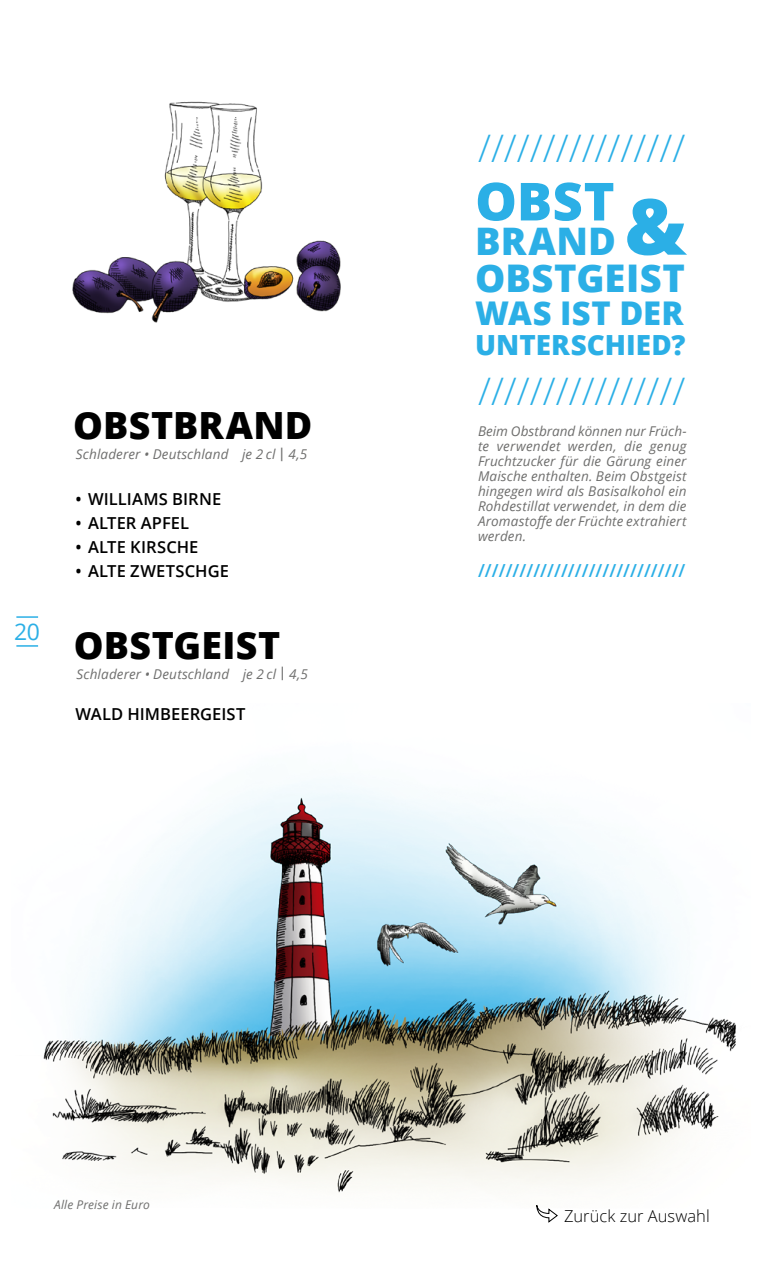
<style>
.page{position:relative;width:762px;height:1263px;background:#fff}
.page>*{position:absolute;margin:0;border:0;box-sizing:border-box;transform-origin:0 0}
.t1{font:800 77.7px "Open Sans";color:#2bafe6}
.t2{font:800 52.5px "Open Sans";color:#2bafe6}
.t3{font:800 38.1px "Open Sans";letter-spacing:.01em;color:#2bafe6}
.t4{font:300 37.95px "Open Sans";color:#2bafe6}
.t5{font:800 37.95px "Open Sans";letter-spacing:.005em;color:#2bafe6}
.t6{font:800 37.5px "Open Sans";letter-spacing:.01em;color:#000}
.t7{font:800 32.7px "Open Sans";letter-spacing:.01em;color:#2bafe6}
.t8{font:800 27.75px "Open Sans";color:#2bafe6}
.t9{font:22.95px "Open Sans";color:#2bafe6}
.t10{font:600 18px "Open Sans";color:#2bafe6}
.t11{font:600 16.5px "Open Sans";letter-spacing:.005em;color:#000}
.t12{font:300 16.5px "Open Sans";color:#000}
.t13{font:italic 13.5px/15px "Open Sans";letter-spacing:.01em;color:#6f6f6e;text-align:justify}
.t14{font:italic 12px "Open Sans";letter-spacing:.01em;color:#6f6f6e}
.s1{font-weight:600;font-style:normal}
</style>
<div class="page">
<svg style="left:536px;top:1209px;width:22px;height:14px"></svg>
<img style="left:72px;top:101px;width:269px;height:222px">
<img style="left:43px;top:781px;width:693px;height:428px">
<hr style="left:16px;top:645px;width:22px;height:2px;background:#2bafe6">
<hr style="left:16px;top:616px;width:22px;height:2px;background:#2bafe6">
<h3 class="t9" style="left:14px;top:616px;width:27px">20</h3>
<h3 class="t6" style="left:73px;top:397px;width:240px">OBSTBRAND</h3>
<p class="t13" style="left:76px;top:447px;width:233px">Schladerer • Deutschland je 2 cl <span class="s1">|</span> 4,5</p>
<p class="t11" style="left:75px;top:487px;width:147px">• WILLIAMS BIRNE</p>
<p class="t11" style="left:75px;top:511px;width:115px">• ALTER APFEL</p>
<p class="t11" style="left:75px;top:535px;width:125px">• ALTE KIRSCHE</p>
<p class="t11" style="left:75px;top:559px;width:155px">• ALTE ZWETSCHGE</p>
<h3 class="t6" style="left:74px;top:616px;width:208px">OBSTGEIST</h3>
<p class="t13" style="left:76px;top:666px;width:233px">Schladerer • Deutschland je 2 cl <span class="s1">|</span> 4,5</p>
<p class="t11" style="left:75px;top:703px;width:171px">WALD HIMBEERGEIST</p>
<h3 class="t4" style="left:477px;top:122px;width:209px">////////////////</h3>
<h2 class="t2" style="left:475px;top:161px;width:141px">OBST</h2>
<h3 class="t5" style="left:475px;top:212px;width:142px">BRAND</h3>
<h3 class="t3" style="left:475px;top:249px;width:211px">OBSTGEIST</h3>
<h3 class="t7" style="left:475px;top:289px;width:210px">WAS IST DER</h3>
<h3 class="t8" style="left:475px;top:323px;width:212px">UNTERSCHIED?</h3>
<h1 class="t1" style="left:624px;top:167px;width:64px">&amp;</h1>
<h3 class="t4" style="left:477px;top:365px;width:209px">////////////////</h3>
<p class="t13" style="left:477px;top:424px;width:210px">Beim Obstbrand können nur Früch&shy;te verwendet werden, die genug Fruchtzucker für die Gärung einer Maische enthalten. Beim Obstgeist hingegen wird als Basisalkohol ein Rohdestillat verwendet, in dem die Aromastoffe der Früchte extrahiert werden.</p>
<h3 class="t10" style="left:477px;top:558px;width:209px">//////////////////////////////</h3>
<p class="t14" style="left:54px;top:1196px;width:97px">Alle Preise in Euro</p>
<p class="t12" style="left:564px;top:1204px;width:147px">Zurück zur Auswahl</p>
</div>
